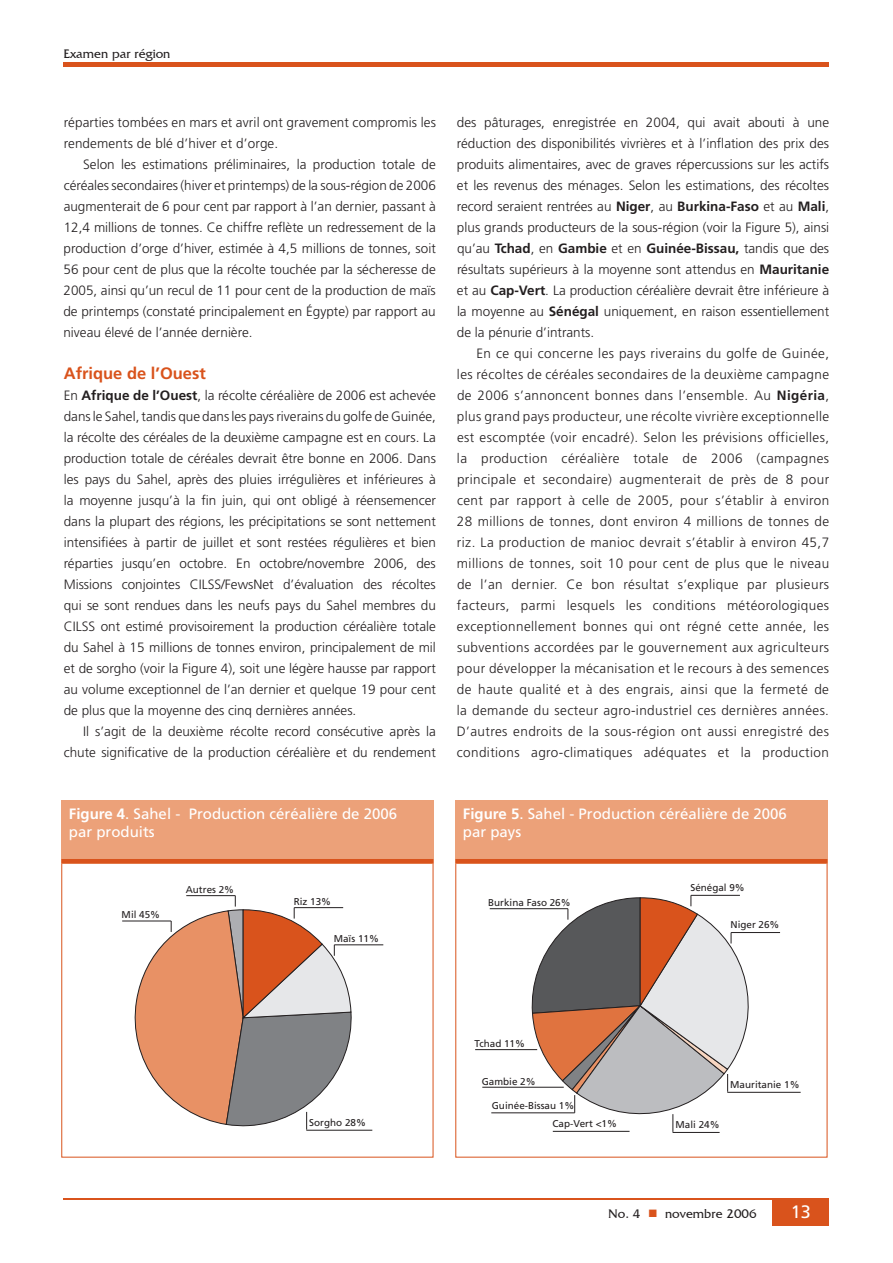
<style>
.page{position:relative;width:893px;height:1263px;background:#fff}
.page>*{position:absolute;margin:0;border:0;box-sizing:border-box;transform-origin:0 0}
.t1{font:18px "Frutiger LT Std";color:#fff}
.t2{font:700 16.5px "Frutiger LT Std";color:#d9531c}
.t3{font:15px/18px "Frutiger LT Std";color:#fff}
.t4{font:300 13.5px/21px "Frutiger LT Std";color:#231f20;text-align:justify}
.t5{font:12.75px "Friz Quadrata IT Cby BT";color:#231f20}
.t6{font:9.9px "Frutiger LT Std";color:#231f20}
.s1{font-weight:700}
.s2{color:#d9531c}
</style>
<div class="page">
<hr style="left:63px;top:63px;width:766px;height:4px;background:#d9531c">
<hr style="left:63px;top:1198px;width:766px;height:2px;background:#d9531c">
<div style="left:773px;top:1200px;width:56px;height:26px;background:#d9531c"></div>
<div style="left:61px;top:800px;width:372px;height:63px;background:#eca179"></div>
<hr style="left:61px;top:859px;width:372px;height:4px;background:#d9531c">
<hr style="left:122px;top:921px;width:49px;height:1px;background:#231f20">
<hr style="left:186px;top:895px;width:49px;height:1px;background:#231f20">
<hr style="left:334px;top:944px;width:49px;height:1px;background:#231f20">
<hr style="left:306px;top:1130px;width:66px;height:1px;background:#231f20">
<svg style="left:127px;top:896px;width:227px;height:233px"></svg>
<div style="left:455px;top:800px;width:372px;height:63px;background:#eca179"></div>
<hr style="left:455px;top:859px;width:372px;height:4px;background:#d9531c">
<hr style="left:490px;top:908px;width:78px;height:1px;background:#231f20">
<hr style="left:727px;top:1092px;width:74px;height:1px;background:#231f20">
<hr style="left:731px;top:932px;width:49px;height:1px;background:#231f20">
<hr style="left:673px;top:1132px;width:47px;height:1px;background:#231f20">
<svg style="left:528px;top:895px;width:235px;height:237px"></svg>
<hr style="left:491px;top:1112px;width:84px;height:1px;background:#231f20">
<hr style="left:482px;top:1087px;width:82px;height:1px;background:#231f20">
<hr style="left:475px;top:1049px;width:62px;height:1px;background:#231f20">
<hr style="left:553px;top:1131px;width:77px;height:1px;background:#231f20">
<p class="t5" style="left:63px;top:46px;width:108px">Examen par région</p>
<p class="t4" style="left:64px;top:112px;width:374px">réparties tombées en mars et avril ont gravement compromis les rendements de blé d’hiver et d’orge.</p>
<p class="t4" style="left:63px;top:154px;width:374px;text-indent:20px">Selon les estimations préliminaires, la production totale de céréales secondaires (hiver et printemps) de la sous-région de 2006 augmenterait de 6 pour cent par rapport à l’an dernier, passant à 12,4 millions de tonnes. Ce chiffre reflète un redressement de la production d’orge d’hiver, estimée à 4,5 millions de tonnes, soit 56 pour cent de plus que la récolte touchée par la sécheresse de 2005, ainsi qu’un recul de 11 pour cent de la production de maïs de printemps (constaté principalement en Égypte) par rapport au niveau élevé de l’année dernière.</p>
<p class="t2" style="left:64px;top:364px;width:144px">Afrique de l’Ouest</p>
<p class="t4" style="left:64px;top:385px;width:374px">En <span class="s1">Afrique de l’Ouest</span>, la récolte céréalière de 2006 est achevée dans le Sahel, tandis que dans les pays riverains du golfe de Guinée, la récolte des céréales de la deuxième campagne est en cours. La production totale de céréales devrait être bonne en 2006. Dans les pays du Sahel, après des pluies irrégulières et inférieures à la moyenne jusqu’à la fin juin, qui ont obligé à réensemencer dans la plupart des régions, les précipitations se sont nettement intensifiées à partir de juillet et sont restées régulières et bien réparties jusqu’en octobre. En octobre/novembre 2006, des Missions conjointes CILSS/FewsNet d’évaluation des récoltes qui se sont rendues dans les neufs pays du Sahel membres du CILSS ont estimé provisoirement la production céréalière totale du Sahel à 15 millions de tonnes environ, principalement de mil et de sorgho (voir la Figure 4), soit une légère hausse par rapport au volume exceptionnel de l’an dernier et quelque 19 pour cent de plus que la moyenne des cinq dernières années.</p>
<p class="t4" style="left:64px;top:721px;width:374px;text-align:right">Il s’agit de la deuxième récolte record consécutive après la chute significative de la production céréalière et du rendement</p>
<p class="t3" style="left:69px;top:805px;width:328px"><span class="s1">Figure 4</span>. Sahel - Production céréalière de 2006 par produits</p>
<p class="t6" style="left:122px;top:909px;width:40px">Mil 45%</p>
<p class="t6" style="left:186px;top:884px;width:50px">Autres 2%</p>
<p class="t6" style="left:294px;top:896px;width:39px">Riz 13%</p>
<p class="t6" style="left:334px;top:933px;width:47px">Maïs 11%</p>
<p class="t4" style="left:457px;top:112px;width:374px">des pâturages, enregistrée en 2004, qui avait abouti à une réduction des disponibilités vivrières et à l’inflation des prix des produits alimentaires, avec de graves répercussions sur les actifs et les revenus des ménages. Selon les estimations, des récoltes record seraient rentrées au <span class="s1">Niger</span>, au <span class="s1">Burkina-Faso</span> et au <span class="s1">Mali</span>, plus grands producteurs de la sous-région (voir la Figure 5), ainsi qu’au <span class="s1">Tchad</span>, en <span class="s1">Gambie</span> et en <span class="s1">Guinée-Bissau,</span> tandis que des résultats supérieurs à la moyenne sont attendus en <span class="s1">Mauritanie </span>et au <span class="s1">Cap-Vert</span>. La production céréalière devrait être inférieure à la moyenne au <span class="s1">Sénégal</span> uniquement, en raison essentiellement de la pénurie d’intrants.</p>
<p class="t4" style="left:457px;top:343px;width:374px;text-indent:20px">En ce qui concerne les pays riverains du golfe de Guinée, les récoltes de céréales secondaires de la deuxième campagne de 2006 s’annoncent bonnes dans l’ensemble. Au <span class="s1">Nigéria</span>, plus grand pays producteur, une récolte vivrière exceptionnelle est escomptée (voir encadré). Selon les prévisions officielles, la production céréalière totale de 2006 (campagnes principale et secondaire) augmenterait de près de 8 pour cent par rapport à celle de 2005, pour s’établir à environ 28 millions de tonnes, dont environ 4 millions de tonnes de riz. La production de manioc devrait s’établir à environ 45,7 millions de tonnes, soit 10 pour cent de plus que le niveau de l’an dernier. Ce bon résultat s’explique par plusieurs facteurs, parmi lesquels les conditions météorologiques exceptionnellement bonnes qui ont régné cette année, les subventions accordées par le gouvernement aux agriculteurs pour développer la mécanisation et le recours à des semences de haute qualité et à des engrais, ainsi que la fermeté de la demande du secteur agro-industriel ces dernières années.<br>D’autres endroits de la sous-région ont aussi enregistré des conditions agro-climatiques adéquates et la production</p>
<p class="t3" style="left:463px;top:805px;width:324px"><span class="s1">Figure 5</span>. Sahel - Production céréalière de 2006 par pays</p>
<p class="t6" style="left:488px;top:897px;width:84px">Burkina Faso 26%</p>
<p class="t6" style="left:690px;top:882px;width:56px">Sénégal 9%</p>
<p class="t6" style="left:730px;top:919px;width:50px">Niger 26%</p>
<p class="t6" style="left:309px;top:1117px;width:58px">Sorgho 28%</p>
<p class="t6" style="left:475px;top:1038px;width:52px">Tchad 11%</p>
<p class="t6" style="left:482px;top:1075px;width:55px">Gambie 2%</p>
<p class="t6" style="left:492px;top:1100px;width:84px">Guinée-Bissau 1%</p>
<p class="t6" style="left:553px;top:1118px;width:66px">Cap-Vert &lt;1%</p>
<p class="t6" style="left:730px;top:1079px;width:71px">Mauritanie 1%</p>
<p class="t6" style="left:676px;top:1119px;width:46px">Mali 24%</p>
<p class="t5" style="left:608px;top:1205px;width:150px">No. 4 <span class="s2">■</span> novembre 2006</p>
<h1 class="t1" style="left:791px;top:1201px;width:19px">13</h1>
</div>
